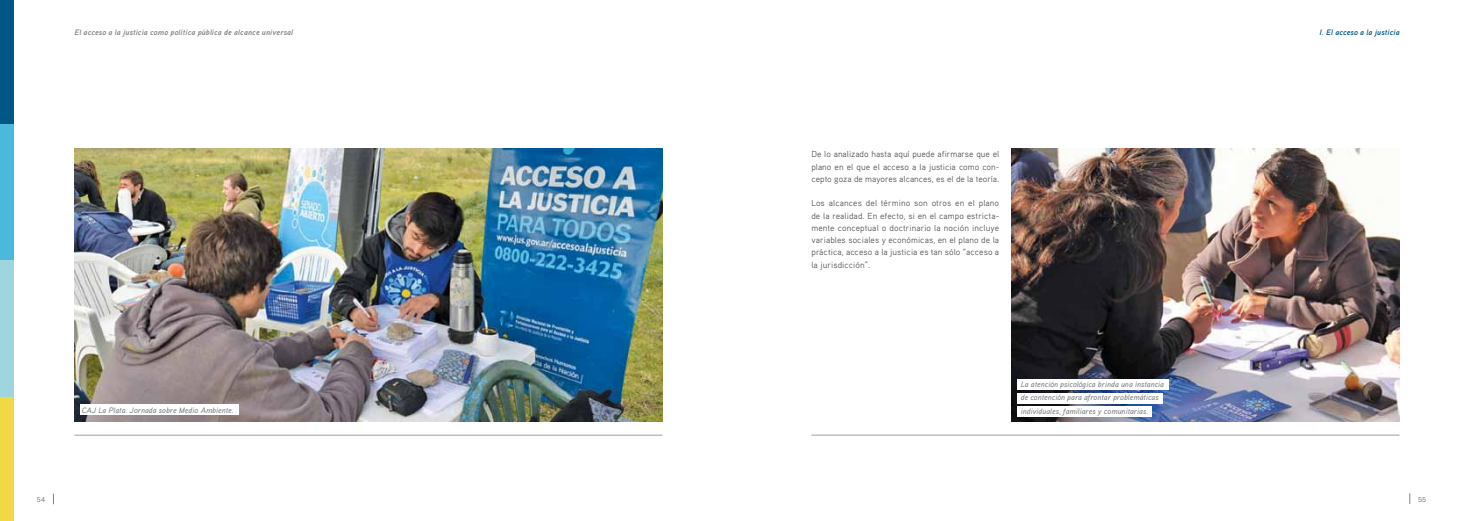
<style>
.page{position:relative;width:1474px;height:521px;background:#fff}
.page>*{position:absolute;margin:0;border:0;box-sizing:border-box;transform-origin:0 0}
.t1{font:8.75px/12.2px "Aaux Pro";color:#58595b;text-align:justify}
.t2{font:italic 500 7.88px/13.1px "Aaux Pro";letter-spacing:.01em;color:#808285}
.t3{font:italic 700 7.88px "Aaux Pro";letter-spacing:.02em;color:#808285}
.t4{font:italic 700 7.88px "Aaux Pro";letter-spacing:.02em;color:#005785}
.t5{font:7.17px "Helvetica";color:#808285}
</style>
<div class="page">
<div style="left:0;top:0;width:14px;height:124px;background:#005785"></div>
<div style="left:0;top:124px;width:14px;height:136px;background:#4ab9db"></div>
<div style="left:0;top:260px;width:14px;height:137px;background:#9fd5df"></div>
<div style="left:0;top:397px;width:14px;height:124px;background:#f1d845"></div>
<hr style="left:74px;top:435px;width:588px;height:1px;background:#9d9fa2">
<hr style="left:811px;top:435px;width:588px;height:1px;background:#9d9fa2">
<img style="left:1011px;top:149px;width:388px;height:273px">
<div style="left:1017px;top:406px;width:134px;height:11px;background:#fff"></div>
<div style="left:1017px;top:393px;width:146px;height:11px;background:#fff"></div>
<div style="left:1017px;top:379px;width:151px;height:11px;background:#fff"></div>
<img style="left:74px;top:149px;width:588px;height:273px">
<div style="left:81px;top:405px;width:158px;height:10px;background:#fff"></div>
<p class="t3" style="left:74px;top:27px;width:220px">El acceso a la justicia como política pública de alcance universal</p>
<p class="t4" style="left:1319px;top:27px;width:82px">I. El acceso a la justicia</p>
<p class="t1" style="left:811px;top:148px;width:189px">De lo analizado hasta aquí puede afirmarse que el plano en el que el acceso a la justicia como con&shy;cepto goza de mayores alcances, es el de la teoría.</p>
<p class="t1" style="left:811px;top:197px;width:189px">Los alcances del término son otros en el plano de la realidad. En efecto, si en el campo estricta&shy;mente conceptual o doctrinario la noción incluye variables sociales y económicas, en el plano de la práctica, acceso a la justicia es tan sólo “acceso a la jurisdicción”.</p>
<p class="t5" style="left:37px;top:494px;width:10px">54</p>
<p class="t2" style="left:1020px;top:378px;width:145px">La atención psicológica brinda una instancia de contención para afrontar problemáticas</p>
<p class="t2" style="left:82px;top:403px;width:153px">CAJ La Plata. Jornada sobre Medio Ambiente.</p>
<p class="t2" style="left:1020px;top:404px;width:129px">individuales, familiares y comunitarias.</p>
<p class="t5" style="left:1418px;top:494px;width:10px">55</p>
</div>
